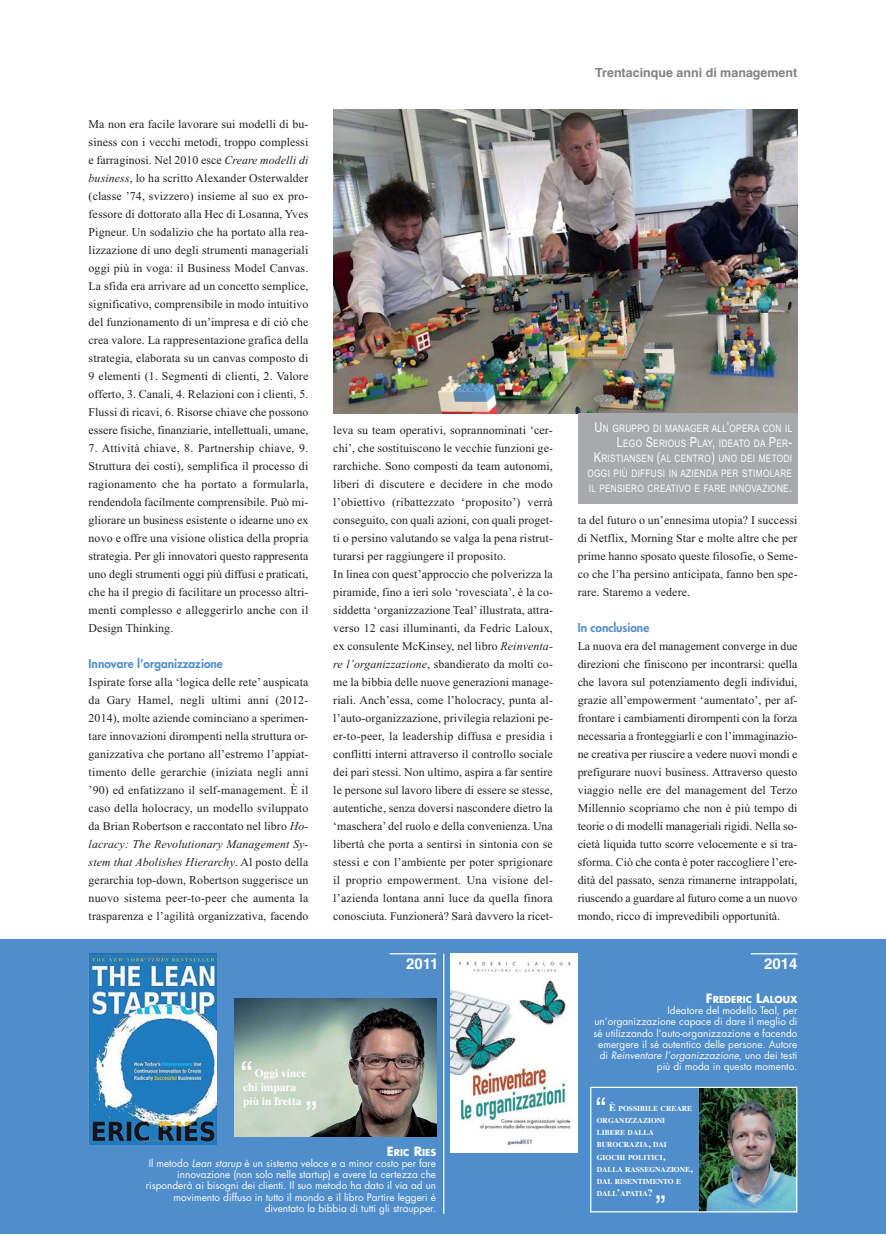
<style>
.page{position:relative;width:886px;height:1241px;background:#fff}
.page>*{position:absolute;margin:0;border:0;box-sizing:border-box;transform-origin:0 0}
.t1{font:34.38px "Helvetica";color:#fff}
.t2{font:30px "Helvetica";color:#fff}
.t3{font:700 15px "Helvetica";color:#fff}
.t4{font:700 12.5px "Helvetica";color:#808285}
.t5{font:11.88px/18px "Times New Roman";letter-spacing:.01em;color:#231f20;text-align:justify}
.t6{font:800 11.88px "Futura";color:#4f8dcb}
.t7{font:700 11.5px/13.8px "Times";color:#fff}
.t8{font:10.25px/15px "Arial";letter-spacing:.035em;color:#fff;text-align:right;scale:.8 1}
.t9{font:10px/11.2px "Futura";color:#fff;text-align:right}
.t10{font:700 9.38px "Futura";color:#fff}
.t11{font:700 7.5px/12px "Times";color:#fff}
.s1{font-style:italic}
.s2{font-size:12.5px}
.s3{font-size:13.75px}
.s4{font-size:10px}
</style>
<div class="page">
<div style="left:0;top:938px;width:886px;height:295px;background:#4f8dcb"></div>
<img style="left:89px;top:953px;width:127px;height:191px">
<img style="left:451px;top:953px;width:126px;height:199px">
<img style="left:234px;top:998px;width:202px;height:138px">
<img style="left:699px;top:1087px;width:97px;height:123px">
<hr style="left:443px;top:953px;width:1px;height:260px;background:#fff">
<hr style="left:390px;top:953px;width:46px;height:1px;background:#fff">
<hr style="left:751px;top:953px;width:46px;height:1px;background:#fff">
<hr style="left:590px;top:1086px;width:207px;height:1px;background:#fff">
<hr style="left:591px;top:1210px;width:206px;height:2px;background:#fff">
<hr style="left:590px;top:1086px;width:1px;height:126px;background:#fff">
<hr style="left:796px;top:1086px;width:1px;height:126px;background:#fff">
<img style="left:333px;top:110px;width:464px;height:303px">
<div style="left:578px;top:413px;width:219px;height:90px;background:#a7a9ac"></div>
<p class="t5" style="left:89px;top:116px;width:221px">Ma non era facile lavorare sui modelli di bu&shy;siness con i vecchi metodi, troppo complessi e farraginosi. Nel 2010 esce <span class="s1">Creare modelli di business</span>, lo ha scritto Alexander Osterwalder (classe ’74, svizzero) insieme al suo ex pro&shy;fessore di dottorato alla Hec di Losanna, Yves Pigneur. Un sodalizio che ha portato alla rea&shy;lizzazione di uno degli strumenti manageriali oggi più in voga: il Business Model Canvas.<br>La sfida era arrivare ad un concetto semplice, significativo, comprensibile in modo intuitivo del funzionamento di un’impresa e di ciò che crea valore. La rappresentazione grafica della strategia, elaborata su un canvas composto di 9 elementi (1. Segmenti di clienti, 2. Valore offerto, 3. Canali, 4. Relazioni con i clienti, 5.<br>Flussi di ricavi, 6. Risorse chiave che possono essere fisiche, finanziarie, intellettuali, umane,</p>
<p class="t5" style="left:89px;top:440px;width:221px">7. Attività chiave, 8. Partnership chiave, 9.<br>Struttura dei costi), semplifica il processo di ragionamento che ha portato a formularla, rendendola facilmente comprensibile. Può mi&shy;gliorare un business esistente o idearne uno ex novo e offre una visione olistica della propria strategia. Per gli innovatori questo rappresenta uno degli strumenti oggi più diffusi e praticati, che ha il pregio di facilitare un processo altri&shy;menti complesso e alleggerirlo anche con il Design Thinking.</p>
<p class="t6" style="left:89px;top:658px;width:136px">Innovare l’organizzazione</p>
<p class="t5" style="left:89px;top:674px;width:221px">Ispirate forse alla ‘logica delle rete’ auspicata da Gary Hamel, negli ultimi anni (2012- 2014), molte aziende cominciano a sperimen&shy;tare innovazioni dirompenti nella struttura or&shy;ganizzativa che portano all’estremo l’appiat&shy;timento delle gerarchie (iniziata negli anni ’90) ed enfatizzano il self-management. È il caso della holocracy, un modello sviluppato da Brian Robertson e raccontato nel libro <span class="s1">Ho&shy;lacracy: The Revolutionary Management Sy&shy;stem that Abolishes Hierarchy</span>. Al posto della gerarchia top-down, Robertson suggerisce un nuovo sistema peer-to-peer che aumenta la trasparenza e l’agilità organizzativa, facendo</p>
<p class="t5" style="left:333px;top:422px;width:221px;text-align:left">leva su team operativi, soprannominati ‘cer&shy;chi’, che sostituiscono le vecchie funzioni ge&shy;rarchiche. Sono composti da team autonomi, liberi di discutere e decidere in che modo l’obiettivo (ribattezzato ‘proposito’) verrà conseguito, con quali azioni, con quali proget&shy;ti o persino valutando se valga la pena ristrut&shy;turarsi per raggiungere il proposito.<br>In linea con quest’approccio che polverizza la piramide, fino a ieri solo ‘rovesciata’, è la co&shy;siddetta ‘organizzazione Teal’ illustrata, attra&shy;verso 12 casi illuminanti, da Fedric Laloux, ex consulente McKinsey, nel libro <span class="s1">Reinventa&shy;re l’organizzazione</span>, sbandierato da molti co&shy;me la bibbia delle nuove generazioni manage&shy;riali. Anch’essa, come l’holocracy, punta al&shy;l’auto-organizzazione, privilegia relazioni pe&shy;er-to-peer, la leadership diffusa e presidia i conflitti interni attraverso il controllo sociale dei pari stessi. Non ultimo, aspira a far sentire le persone sul lavoro libere di essere se stesse, autentiche, senza doversi nascondere dietro la ‘maschera’ del ruolo e della convenienza. Una libertà che porta a sentirsi in sintonia con se stessi e con l’ambiente per poter sprigionare il proprio empowerment. Una visione del&shy;l’azienda lontana anni luce da quella finora conosciuta. Funzionerà? Sarà davvero la ricet-</p>
<p class="t3" style="left:406px;top:957px;width:34px">2011</p>
<h1 class="t1" style="left:241px;top:1061px;width:13px">“</h1>
<p class="t7" style="left:243px;top:1067px;width:65px;text-indent:11px">Oggi vince chi impara più in fretta</p>
<h1 class="t1" style="left:305px;top:1100px;width:13px">”</h1>
<p class="t10" style="left:387px;top:1147px;width:51px"><span class="s2">E</span>RIC <span class="s2">R</span>IES</p>
<p class="t9" style="left:146px;top:1158px;width:292px">Il metodo <span class="s1">Lean starup</span> è un sistema veloce e a minor costo per fare innovazione (non solo nelle startup) e avere la certezza che risponderà ai bisogni dei clienti. Il suo metodo ha dato il via ad un movimento diffuso in tutto il mondo e il libro Partire leggeri è diventato la bibbia di tutti gli straupper.</p>
<p class="t4" style="left:595px;top:68px;width:204px">Trentacinque anni di management</p>
<p class="t8" style="left:587px;top:420px;width:257px"><span class="s3">U</span>N GRUPPO DI MANAGER ALL<span class="s3">’</span>OPERA CON IL <span class="s3">L</span>EGO <span class="s3">S</span>ERIOUS <span class="s3">P</span>LAY<span class="s3">,</span> IDEATO DA <span class="s3">P</span>ER<span class="s3">-K</span>RISTIANSEN <span class="s3">(</span>AL CENTRO<span class="s3">)</span> UNO DEI METODI OGGI PIÙ DIFFUSI IN AZIENDA PER STIMOLARE IL PENSIERO CREATIVO E FARE INNOVAZIONE<span class="s3">.</span></p>
<p class="t5" style="left:578px;top:512px;width:221px">ta del futuro o un’ennesima utopia? I successi di Netflix, Morning Star e molte altre che per prime hanno sposato queste filosofie, o Seme&shy;co che l’ha persino anticipata, fanno ben spe&shy;rare. Staremo a vedere.</p>
<p class="t6" style="left:578px;top:622px;width:73px">In conclusione</p>
<p class="t5" style="left:578px;top:638px;width:221px">La nuova era del management converge in due direzioni che finiscono per incontrarsi: quella che lavora sul potenziamento degli individui, grazie all’empowerment ‘aumentato’, per af&shy;frontare i cambiamenti dirompenti con la forza necessaria a fronteggiarli e con l’immaginazio&shy;ne creativa per riuscire a vedere nuovi mondi e prefigurare nuovi business. Attraverso questo viaggio nelle ere del management del Terzo Millennio scopriamo che non è più tempo di teorie o di modelli manageriali rigidi. Nella so&shy;cietà liquida tutto scorre velocemente e si tra&shy;sforma. Ciò che conta è poter raccogliere l’ere&shy;dità del passato, senza rimanerne intrappolati, riuscendo a guardare al futuro come a un nuovo mondo, ricco di imprevedibili opportunità.</p>
<p class="t3" style="left:764px;top:958px;width:35px">2014</p>
<p class="t10" style="left:706px;top:994px;width:93px"><span class="s2">F</span>REDERIC <span class="s2">L</span>ALOUX</p>
<p class="t9" style="left:593px;top:1005px;width:205px">Ideatore del modello Teal, per un’organizzazione capace di dare il meglio di sé utilizzando l’auto-organizzazione e facendo emergere il sé autentico delle persone. Autore d i <span class="s1">Reinventare l’organizzazione</span>, u n o d e i te s t i più di moda in questo momento.</p>
<p class="t11" style="left:597px;top:1103px;width:97px;text-indent:13px"><span class="s4">È</span> POSSIBILE CREARE<br>ORGANIZZAZIONI<br>LIBERE DALLA<br>BUROCRAZIA<span class="s4">,</span> DAI<br>GIOCHI POLITICI<span class="s4">,<br></span>DALLA RASSEGNAZIONE<span class="s4">,<br></span>DAL RISENTIMENTO E<br>DALL<span class="s4">’</span>APATIA<span class="s4">?</span></p>
<h2 class="t2" style="left:596px;top:1097px;width:12px">“</h2>
<h2 class="t2" style="left:656px;top:1195px;width:11px">”</h2>
</div>
